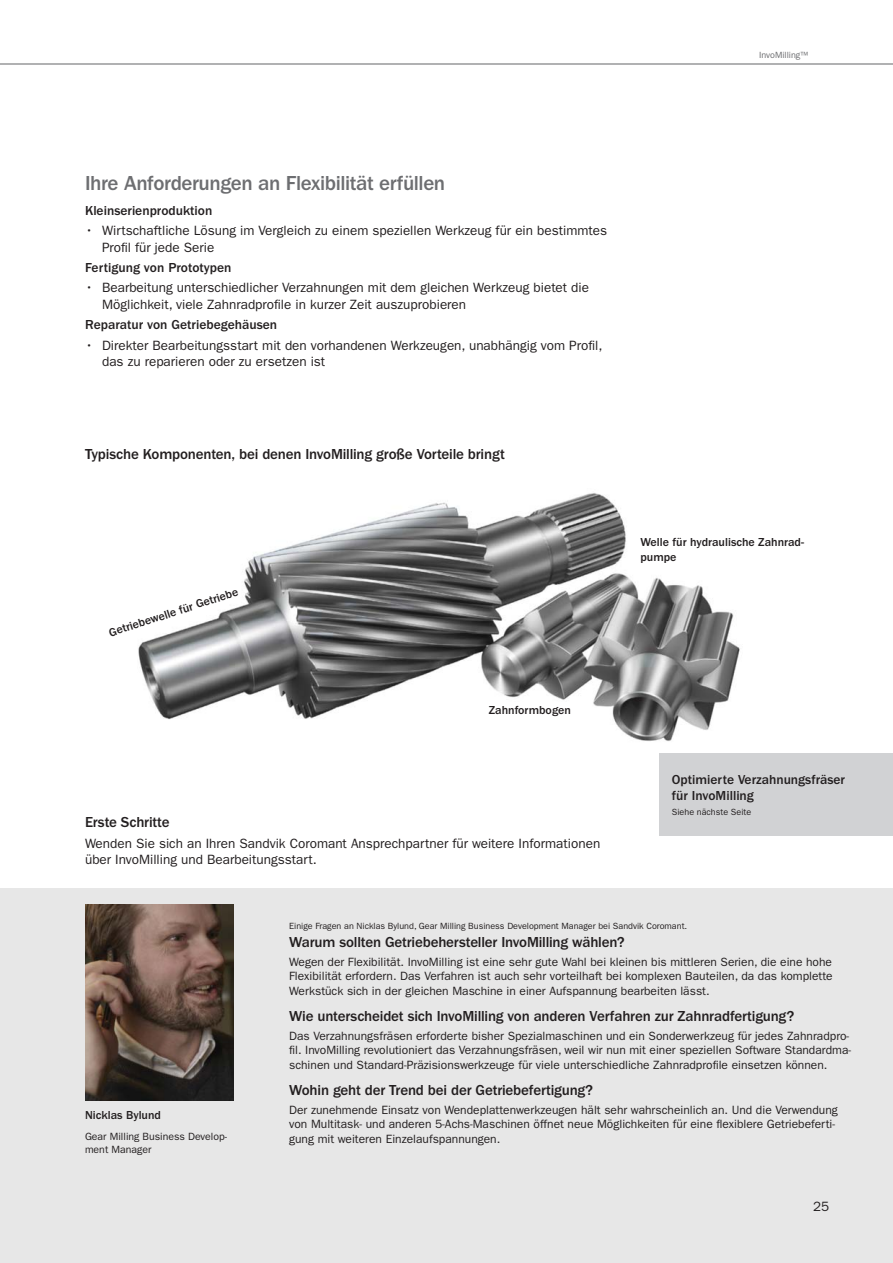
<style>
.page{position:relative;width:893px;height:1263px;background:#fff}
.page>*{position:absolute;margin:0;border:0;box-sizing:border-box;transform-origin:0 0}
.t1{font:500 21px "ITC Franklin Gothic Std";letter-spacing:-.02em;color:#6d6e71}
.t2{font:500 15px "ITC Franklin Gothic Std";letter-spacing:-.015em;color:#231f20}
.t3{font:13.5px/16.2px "ITC Franklin Gothic Std";color:#231f20}
.t4{font:500 13.5px/16.2px "ITC Franklin Gothic Std";color:#231f20}
.t5{font:12px/14.4px "ITC Franklin Gothic Std";color:#231f20}
.t6{font:500 12px/14.4px "ITC Franklin Gothic Std";color:#231f20}
.t7{font:10.5px/12.6px "ITC Franklin Gothic Std";color:#231f20}
.t8{font:9px "ITC Franklin Gothic Std";color:#231f20}
.t9{font:9px "ITC Franklin Gothic Std";color:#6d6e71}
</style>
<div class="page">
<hr style="left:0;top:63px;width:892px;height:2px;background:#6d6e71">
<img style="left:138px;top:493px;width:613px;height:261px">
<div style="left:659px;top:754px;width:233px;height:82px;background:#d1d2d4"></div>
<div style="left:0;top:889px;width:892px;height:374px;background:#e7e7e7"></div>
<img style="left:85px;top:904px;width:149px;height:197px">
<p class="t9" style="left:759px;top:51px;width:50px">InvoMilling™</p>
<h1 class="t1" style="left:85px;top:175px;width:361px">Ihre Anforderungen an Flexibilität erfüllen</h1>
<p class="t4" style="left:85px;top:203px;width:129px">Kleinserienproduktion</p>
<p class="t3" style="left:102px;top:224px;width:506px">Wirtschaftliche Lösung im Vergleich zu einem speziellen Werkzeug für ein bestimmtes<br>Profil für jede Serie</p>
<p class="t4" style="left:85px;top:260px;width:148px">Fertigung von Prototypen</p>
<p class="t3" style="left:102px;top:281px;width:488px">Bearbeitung unterschiedlicher Verzahnungen mit dem gleichen Werkzeug bietet die<br>Möglichkeit, viele Zahnradprofile in kurzer Zeit auszuprobieren</p>
<p class="t4" style="left:85px;top:317px;width:194px">Reparatur von Getriebegehäusen</p>
<p class="t3" style="left:102px;top:338px;width:502px">Direkter Bearbeitungsstart mit den vorhandenen Werkzeugen, unabhängig vom Profil, das zu reparieren oder zu ersetzen ist</p>
<p class="t2" style="left:85px;top:449px;width:421px">Typische Komponenten, bei denen InvoMilling große Vorteile bringt</p>
<p class="t6" style="left:107px;top:627px;width:137px;rotate:-18deg">Getriebewelle für Getriebe</p>
<p class="t6" style="left:489px;top:704px;width:84px">Zahnformbogen</p>
<p class="t2" style="left:85px;top:817px;width:86px">Erste Schritte</p>
<p class="t3" style="left:85px;top:836px;width:517px">Wenden Sie sich an Ihren Sandvik Coromant Ansprechpartner für weitere Informationen über InvoMilling und Bearbeitungsstart.</p>
<p class="t6" style="left:640px;top:536px;width:165px">Welle für hydraulische Zahnrad&shy;pumpe</p>
<p class="t4" style="left:672px;top:772px;width:175px">Optimierte Verzahnungsfräser für InvoMilling</p>
<p class="t8" style="left:672px;top:809px;width:81px">Siehe nächste Seite</p>
<p class="t6" style="left:85px;top:1108px;width:77px">Nicklas Bylund</p>
<p class="t7" style="left:85px;top:1131px;width:143px">Gear Milling Business Develop&shy;ment Manager</p>
<p class="t8" style="left:289px;top:923px;width:399px">Einige Fragen an Nicklas Bylund, Gear Milling Business Development Manager bei Sandvik Coromant.</p>
<p class="t2" style="left:289px;top:937px;width:337px">Warum sollten Getriebehersteller InvoMilling wählen?</p>
<p class="t5" style="left:289px;top:956px;width:545px;text-align:justify">Wegen der Flexibilität. InvoMilling ist eine sehr gute Wahl bei kleinen bis mittleren Serien, die eine hohe Flexibilität erfordern. Das Verfahren ist auch sehr vorteilhaft bei komplexen Bauteilen, da das komplette Werkstück sich in der gleichen Maschine in einer Aufspannung bearbeiten lässt.</p>
<p class="t2" style="left:289px;top:1011px;width:506px">Wie unterscheidet sich InvoMilling von anderen Verfahren zur Zahnradfertigung?</p>
<p class="t5" style="left:289px;top:1030px;width:563px">Das Verzahnungsfräsen erforderte bisher Spezialmaschinen und ein Sonderwerkzeug für jedes Zahnradpro&shy;fil. InvoMilling revolutioniert das Verzahnungsfräsen, weil wir nun mit einer speziellen Software Standardma&shy;schinen und Standard-Präzisionswerkzeuge für viele unterschiedliche Zahnradprofile einsetzen können.</p>
<p class="t2" style="left:289px;top:1085px;width:305px">Wohin geht der Trend bei der Getriebefertigung?</p>
<p class="t5" style="left:289px;top:1103px;width:550px">Der zunehmende Einsatz von Wendeplattenwerkzeugen hält sehr wahrscheinlich an. Und die Verwendung von Multitask- und anderen 5-Achs-Maschinen öffnet neue Möglichkeiten für eine flexiblere Getriebeferti&shy;gung mit weiteren Einzelaufspannungen.</p>
<p class="t3" style="left:813px;top:1199px;width:18px">25</p>
</div>
